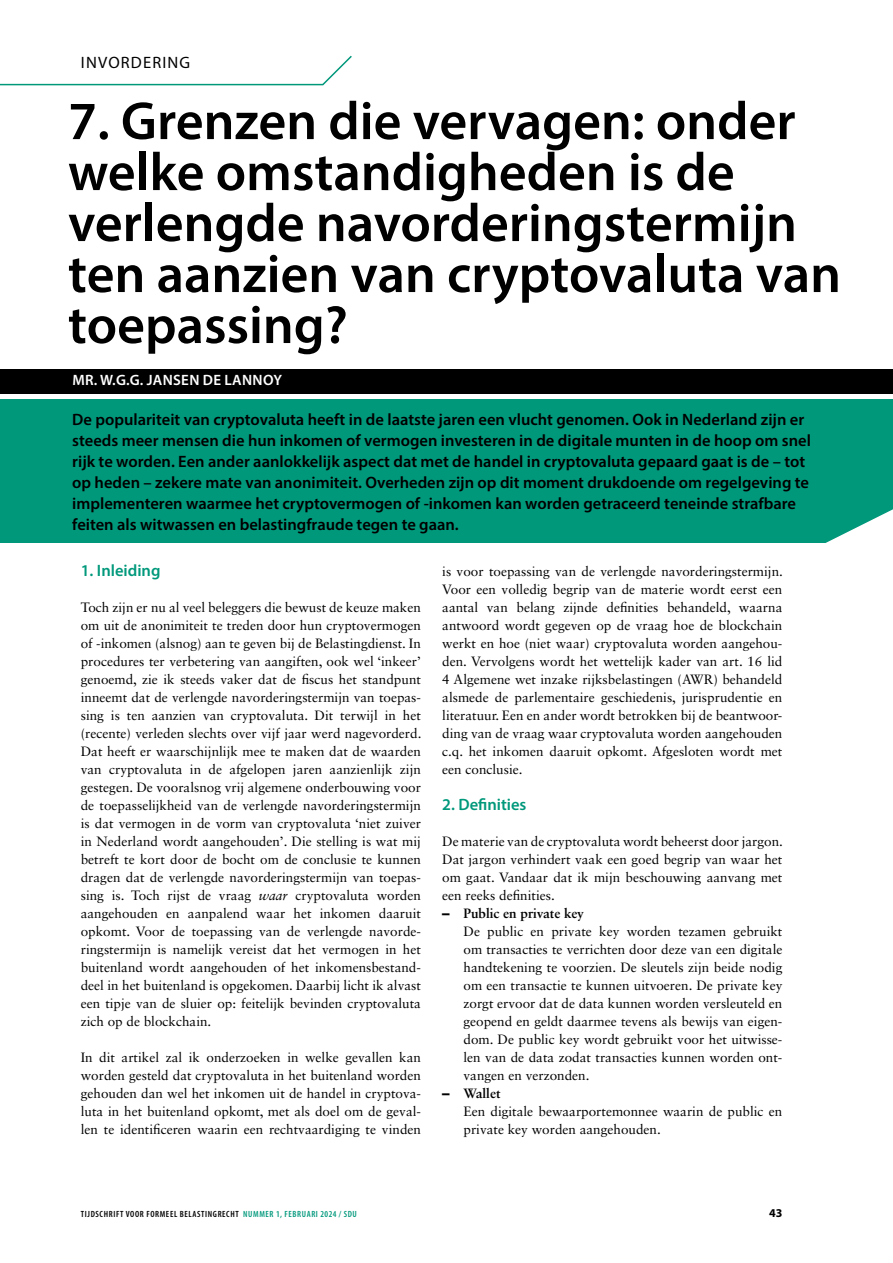
<style>
.page{position:relative;width:893px;height:1263px;background:#fff}
.page>*{position:absolute;margin:0;border:0;box-sizing:border-box;transform-origin:0 0}
.t1{font:600 54px/51px "Myriad Pro";color:#000}
.t2{font:600 16.5px/21px "Myriad Pro";color:#000}
.t3{font:600 16.5px "Myriad Pro";color:#00987b}
.t4{font:16.5px "Myriad Pro";color:#000}
.t5{font:600 15px "Myriad Pro";letter-spacing:.02em;color:#fff}
.t6{font:13.5px/18px "Sabon LT Std";color:#000;text-align:justify}
.t7{font:700 12px "Myriad Pro";color:#000}
.t8{font:600 condensed 9px "Myriad Pro";letter-spacing:.07em;color:#000}
.t9{font:600 condensed 9px "Myriad Pro";letter-spacing:.07em;color:#00987b}
.s1{font-style:italic}
.s2{font-family:"Arial";font-weight:700}
.s3{font-weight:700}
.s4{color:#00987b}
</style>
<div class="page">
<div style="left:0;top:369px;width:893px;height:24px;background:#000"></div>
<svg style="left:0;top:55px;width:352px;height:31px"></svg>
<div style="left:0;top:399px;width:893px;height:143px;background:#00987b"></div>
<svg style="left:816px;top:542px;width:77px;height:1px"></svg>
<p class="t4" style="left:81px;top:53px;width:17px">INVO</p>
<p class="t4" style="left:121px;top:53px;width:52px">RDERING</p>
<h1 class="t1" style="left:68px;top:94px;width:774px">7. Grenzen die vervagen: onder welke omstandigheden is de verlengde navorderingstermijn ten aanzien van cryptovaluta van toepassing?</h1>
<p class="t5" style="left:72px;top:371px;width:211px">MR. W.G.G. JANSEN DE LANNOY</p>
<p class="t2" style="left:72px;top:408px;width:740px">De populariteit van cryptovaluta heeft in de laatste jaren een vlucht genomen. Ook in Nederland zijn er steeds meer mensen die hun inkomen of vermogen investeren in de digitale munten in de hoop om snel rijk te worden. Een ander aanlokkelijk aspect dat met de handel in cryptovaluta gepaard gaat is de – tot op heden – zekere mate van anonimiteit. Overheden zijn op dit moment drukdoende om regelgeving te implementeren waarmee het cryptovermogen of ‑inkomen kan worden getraceerd teneinde strafbare feiten als witwassen en belastingfraude tegen te gaan.</p>
<p class="t3" style="left:81px;top:560px;width:81px">1. Inleiding</p>
<p class="t6" style="left:81px;top:598px;width:342px">Toch zijn er nu al veel beleggers die bewust de keuze maken om uit de anonimiteit te treden door hun cryptovermogen of ‑inkomen (alsnog) aan te geven bij de Belastingdienst. In procedures ter verbetering van aangiften, ook wel ‘inkeer’ genoemd, zie ik steeds vaker dat de fiscus het standpunt inneemt dat de verlengde navorderingstermijn van toepas&shy;sing is ten aanzien van cryptovaluta. Dit terwijl in het (recente) verleden slechts over vijf jaar werd nagevorderd.<br>Dat heeft er waarschijnlijk mee te maken dat de waarden van cryptovaluta in de afgelopen jaren aanzienlijk zijn gestegen. De vooralsnog vrij algemene onderbouwing voor de toepasselijkheid van de verlengde navorderingstermijn is dat vermogen in de vorm van cryptovaluta ‘niet zuiver in Nederland wordt aangehouden’. Die stelling is wat mij betreft te kort door de bocht om de conclusie te kunnen dragen dat de verlengde navorderingstermijn van toepas&shy;sing is. Toch rijst de vraag <span class="s1">waar</span> cryptovaluta worden aangehouden en aanpalend waar het inkomen daaruit opkomt. Voor de toepassing van de verlengde navorde&shy;ringstermijn is namelijk vereist dat het vermogen in het buitenland wordt aangehouden of het inkomensbestand&shy;deel in het buitenland is opgekomen. Daarbij licht ik alvast een tipje van de sluier op: feitelijk bevinden cryptovaluta zich op de blockchain.</p>
<p class="t6" style="left:81px;top:1048px;width:342px">In dit artikel zal ik onderzoeken in welke gevallen kan worden gesteld dat cryptovaluta in het buitenland worden gehouden dan wel het inkomen uit de handel in cryptova&shy;luta in het buitenland opkomt, met als doel om de geval&shy;len te identificeren waarin een rechtvaardiging te vinden</p>
<p class="t6" style="left:442px;top:562px;width:342px">is voor toepassing van de verlengde navorderingstermijn.<br>Voor een volledig begrip van de materie wordt eerst een aantal van belang zijnde definities behandeld, waarna antwoord wordt gegeven op de vraag hoe de blockchain werkt en hoe (niet waar) cryptovaluta worden aangehou&shy;den. Vervolgens wordt het wettelijk kader van art. 16 lid 4 Algemene wet inzake rijksbelastingen (AWR) behandeld alsmede de parlementaire geschiedenis, jurisprudentie en literatuur. Een en ander wordt betrokken bij de beantwoor&shy;ding van de vraag waar cryptovaluta worden aangehouden c.q. het inkomen daaruit opkomt. Afgesloten wordt met een conclusie.</p>
<p class="t3" style="left:442px;top:794px;width:86px">2. Definities</p>
<p class="t6" style="left:442px;top:832px;width:342px">De materie van de cryptovaluta wordt beheerst door jargon.<br>Dat jargon verhindert vaak een goed begrip van waar het om gaat. Vandaar dat ik mijn beschouwing aanvang met een reeks definities.</p>
<p class="t6" style="left:463px;top:904px;width:320px;text-align:left;text-indent:-21px"><span class="s2">–</span> <span class="s3">Public en private key<br></span>De public en private key worden tezamen gebruikt om transacties te verrichten door deze van een digitale handtekening te voorzien. De sleutels zijn beide nodig om een transactie te kunnen uitvoeren. De private key zorgt ervoor dat de data kunnen worden versleuteld en geopend en geldt daarmee tevens als bewijs van eigen&shy;dom. De public key wordt gebruikt voor het uitwisse&shy;len van de data zodat transacties kunnen worden ont&shy;vangen en verzonden.</p>
<p class="t6" style="left:463px;top:1084px;width:320px;text-align:left;text-indent:-21px"><span class="s2">–</span> <span class="s3">Wallet<br></span>Een digitale bewaarportemonnee waarin de public en private key worden aangehouden.</p>
<p class="t8" style="left:81px;top:1208px;width:179px">TIJDSCHRIFT VOOR FORMEEL BELASTINGRECHT <span class="s4">NUMMER</span></p>
<p class="t9" style="left:276px;top:1208px;width:82px">1, FEBRUARI 2024 / SDU</p>
<p class="t7" style="left:769px;top:1205px;width:15px">43</p>
</div>
